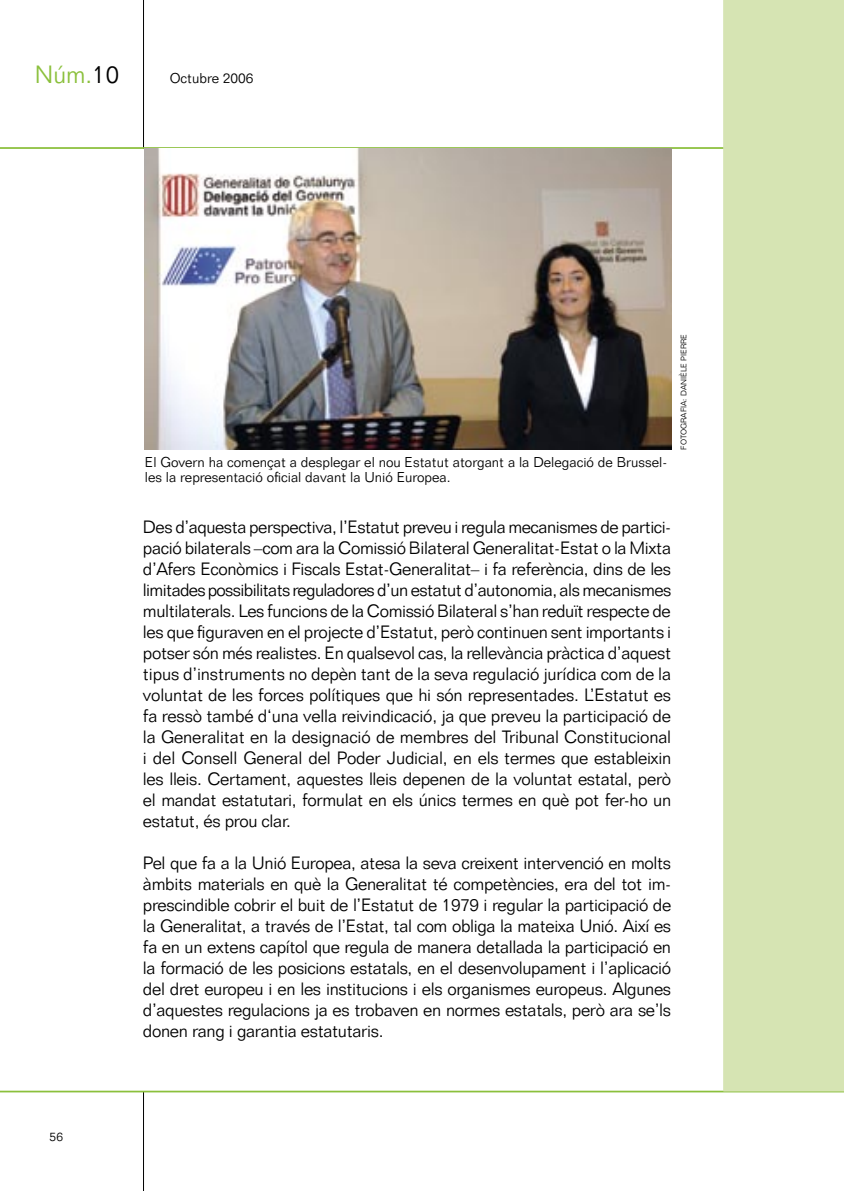
<style>
.page{position:relative;width:844px;height:1191px;background:#fff}
.page>*{position:absolute;margin:0;border:0;box-sizing:border-box;transform-origin:0 0}
.t1{font:300 24.5px "Folio BT";color:#8bc03c}
._00_Cos_de_text{font:300 17.5px/21px "Folio BT";letter-spacing:-.02em;color:#000;text-align:justify}
.peu_foto{font:300 14px/15.8px "Folio BT";color:#000}
.t2{font:300 12.25px "Folio BT";color:#000}
.t3{font:300 7.88px "Folio BT";color:#000}
.s1{color:#000}
</style>
<div class="page">
<hr style="left:143px;top:0;width:1px;height:149px;background:#000">
<hr style="left:0;top:147px;width:843px;height:2px;background:#8bc03c">
<hr style="left:143px;top:1091px;width:1px;height:100px;background:#000">
<hr style="left:0;top:1090px;width:843px;height:2px;background:#8bc03c">
<div style="left:723px;top:0;width:120px;height:1091px;background:#d6e4b3"></div>
<svg style="left:843px;top:0;width:1px;height:1092px"></svg>
<img style="left:145px;top:149px;width:526px;height:301px">
<h1 class="t1" style="left:35px;top:59px;width:86px">Núm.<span class="s1">10</span></h1>
<p class="peu_foto" style="left:170px;top:70px;width:85px">Octubre 2006</p>
<p class="peu_foto" style="left:145px;top:454px;width:523px">El Govern ha començat a desplegar el nou Estatut atorgant a la Delegació de Brussel&shy;les la representació oficial davant la Unió Europea.</p>
<p class="t3" style="left:678px;top:450px;width:117px;rotate:-90deg">FOTOGRAFIA: DANIÈLE PIERRE</p>
<p class="t2" style="left:50px;top:1129px;width:15px">56</p>
<p class="_00_Cos_de_text" style="left:143px;top:516px;width:530px">Des d’aquesta perspectiva, l’Estatut preveu i regula mecanismes de partici&shy;pació bilaterals –com ara la Comissió Bilateral Generalitat-Estat o la Mixta d’Afers Econòmics i Fiscals Estat-Generalitat– i fa referència, dins de les limitades possibilitats reguladores d’un estatut d’autonomia, als mecanismes multilaterals. Les funcions de la Comissió Bilateral s’han reduït respecte de les que figuraven en el projecte d’Estatut, però continuen sent importants i potser són més realistes. En qualsevol cas, la rellevància pràctica d’aquest tipus d’instruments no depèn tant de la seva regulació jurídica com de la voluntat de les forces polítiques que hi són representades. L’Estatut es fa ressò també d‘una vella reivindicació, ja que preveu la participació de la Generalitat en la designació de membres del Tribunal Constitucional i del Consell General del Poder Judicial, en els termes que estableixin les lleis. Certament, aquestes lleis depenen de la voluntat estatal, però el mandat estatutari, formulat en els únics termes en què pot fer-ho un estatut, és prou clar.</p>
<p class="_00_Cos_de_text" style="left:143px;top:852px;width:529px">Pel que fa a la Unió Europea, atesa la seva creixent intervenció en molts àmbits materials en què la Generalitat té competències, era del tot im&shy;prescindible cobrir el buit de l’Estatut de 1979 i regular la participació de la Generalitat, a través de l’Estat, tal com obliga la mateixa Unió. Així es fa en un extens capítol que regula de manera detallada la participació en la formació de les posicions estatals, en el desenvolupament i l’aplicació del dret europeu i en les institucions i els organismes europeus. Algunes d’aquestes regulacions ja es trobaven en normes estatals, però ara se’ls donen rang i garantia estatutaris.</p>
</div>
